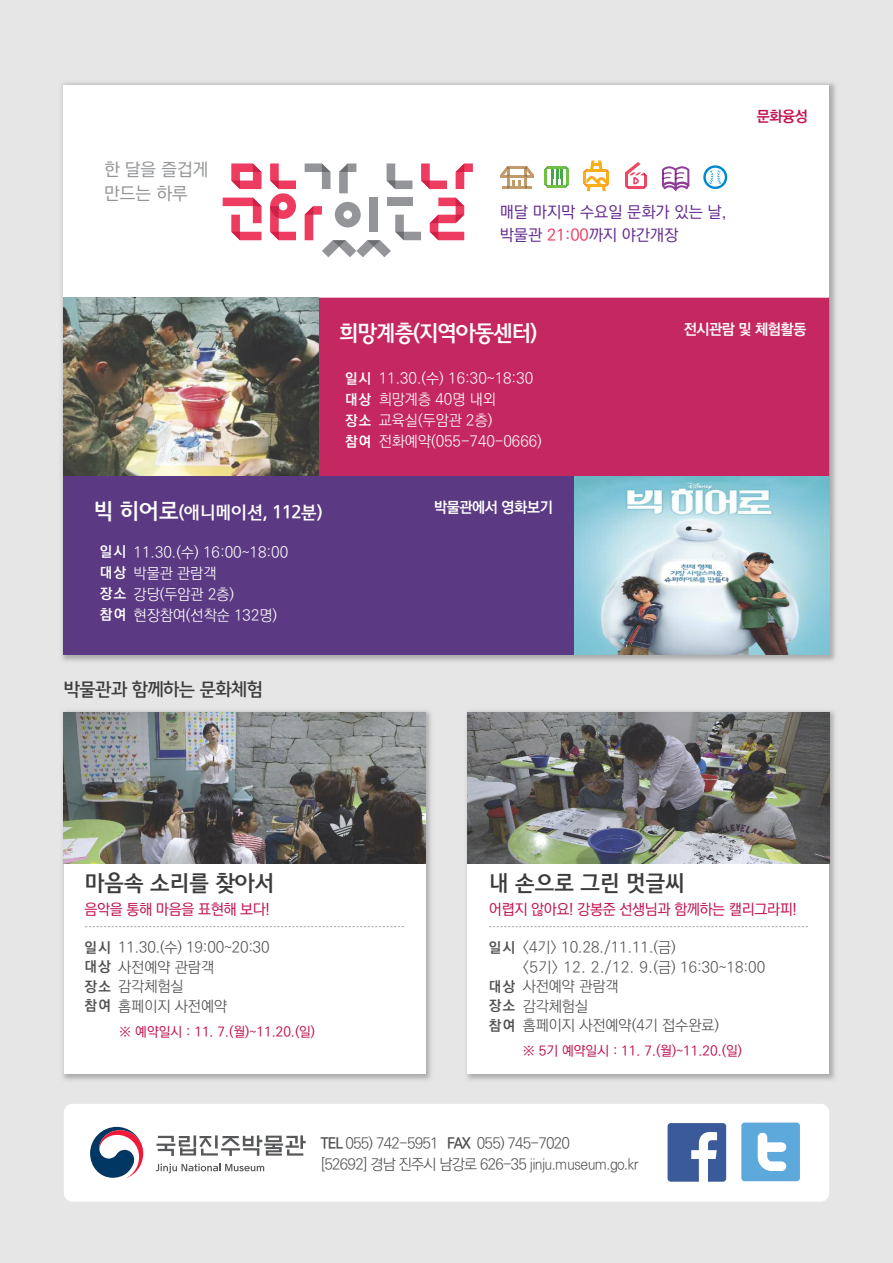
<style>
.page{position:relative;width:893px;height:1263px;background:#e6e6e6}
.page>*{position:absolute;margin:0;border:0;box-sizing:border-box;transform-origin:0 0}
.t1{font:22.5px "Rix J Go PM";letter-spacing:-.025em;color:#3d3c3c}
.t2{font:22.5px "Rix J Go PM";letter-spacing:-.075em;color:#fff}
.t3{font:18px "Rix J Go PM";letter-spacing:-.025em;color:#fff}
.t4{font:18px "Youth";letter-spacing:-.025em;color:#3d3c3c}
.t5{font:17.85px/23.2px "Ko Pub Dotum PM KS Cpc EUC H";color:#939598}
.t6{font:16.05px/22.5px "Ko Pub Dotum PM KS Cpc EUC H";color:#652d91}
.t7{font:15px/19.5px "Ko Pub Dotum PL";color:#525152}
.t8{font:15px/21px "Ko Pub Dotum PL";color:#fff}
.t9{font:15px/21px "Ko Pub Dotum PL";letter-spacing:-.05em;color:#525152}
.t10{font:15px "Ko Pub Dotum PM";letter-spacing:-.025em;color:#c11251}
.t11{font:15px "Ko Pub Dotum PB";letter-spacing:-.025em;color:#fff}
.t12{font:15px "Ko Pub Dotum PB";color:#c11251}
.t13{font:14.25px/21px "Ko Pub Dotum PB";letter-spacing:.1em;color:#fff;text-align:justify}
.t14{font:14.25px/19.5px "Ko Pub Dotum PB";letter-spacing:.1em;color:#525152;text-align:justify}
.t15{font:13.5px "Ko Pub Dotum PM";color:#c11251}
.s1{color:#ee3b60}
.s2{font-size:22.5px}
.s3{font-family:"Ko Pub Dotum PB"}
</style>
<div class="page">
<img style="left:61px;top:82px;width:775px;height:579px">
<div style="left:64px;top:1104px;width:765px;height:98px;background:#fff;border-radius:9px"></div>
<svg style="left:156px;top:1163px;width:108px;height:10px"></svg>
<svg style="left:90px;top:1127px;width:53px;height:51px"></svg>
<svg style="left:156px;top:1135px;width:150px;height:21px"></svg>
<div style="left:64px;top:85px;width:765px;height:213px;background:#fff"></div>
<div style="left:387px;top:198px;width:25px;height:8px;background:#939598"></div>
<div style="left:369px;top:198px;width:9px;height:34px;background:#939598"></div>
<svg style="left:270px;top:163px;width:26px;height:77px"></svg>
<svg style="left:430px;top:198px;width:34px;height:42px"></svg>
<svg style="left:456px;top:163px;width:17px;height:26px"></svg>
<svg style="left:421px;top:163px;width:26px;height:26px"></svg>
<svg style="left:231px;top:163px;width:30px;height:26px"></svg>
<svg style="left:223px;top:198px;width:38px;height:42px"></svg>
<svg style="left:305px;top:163px;width:25px;height:26px"></svg>
<svg style="left:339px;top:163px;width:17px;height:30px"></svg>
<svg style="left:387px;top:163px;width:25px;height:26px"></svg>
<svg style="left:305px;top:202px;width:116px;height:55px"></svg>
<svg style="left:544px;top:166px;width:25px;height:22px"></svg>
<svg style="left:500px;top:166px;width:34px;height:23px"></svg>
<svg style="left:625px;top:162px;width:22px;height:27px"></svg>
<svg style="left:703px;top:165px;width:24px;height:24px"></svg>
<svg style="left:662px;top:166px;width:27px;height:25px"></svg>
<svg style="left:583px;top:160px;width:26px;height:31px"></svg>
<div style="left:319px;top:298px;width:510px;height:178px;background:#c52760"></div>
<img style="left:64px;top:298px;width:255px;height:178px">
<div style="left:64px;top:476px;width:765px;height:179px;background:#5c3983"></div>
<img style="left:574px;top:476px;width:255px;height:179px">
<img style="left:466px;top:710px;width:369px;height:370px">
<img style="left:62px;top:710px;width:369px;height:370px">
<div style="left:468px;top:712px;width:361px;height:362px;background:#fff"></div>
<img style="left:468px;top:712px;width:361px;height:151px">
<svg style="left:489px;top:926px;width:319px;height:1px"></svg>
<div style="left:64px;top:712px;width:361px;height:362px;background:#fff"></div>
<img style="left:64px;top:712px;width:361px;height:151px">
<svg style="left:85px;top:926px;width:319px;height:1px"></svg>
<svg style="left:668px;top:1123px;width:58px;height:59px"></svg>
<div style="left:741px;top:1122px;width:59px;height:59px;background:#5da9dc;border-radius:3px"></div>
<svg style="left:758px;top:1133px;width:28px;height:38px"></svg>
<p class="t5" style="left:104px;top:159px;width:106px">한 달을 즐겁게 만드는 하루</p>
<p class="t12" style="left:757px;top:109px;width:53px">문화융성</p>
<p class="t6" style="left:500px;top:201px;width:228px">매달 마지막 수요일 문화가 있는 날, 박물관 <span class="s1">21:00</span>까지 야간개장</p>
<h1 class="t2" style="left:339px;top:322px;width:200px">희망계층(지역아동센터)</h1>
<p class="t11" style="left:684px;top:322px;width:124px">전시관람 및 체험활동</p>
<p class="t8" style="left:379px;top:369px;width:165px">11.30.(수) 16:30~18:30 희망계층 40명 내외 교육실(두암관 2층) 전화예약(055-740-0666)</p>
<p class="t13" style="left:345px;top:368px;width:28px">일시 대상 장소 참여</p>
<p class="t3" style="left:94px;top:504px;width:231px"><span class="s2">빅 히어로</span>(애니메이션, 112분)</p>
<p class="t8" style="left:134px;top:542px;width:156px">11.30.(수) 16:00~18:00 박물관 관람객 강당(두암관 2층) 현장참여(선착순 132명)</p>
<p class="t13" style="left:100px;top:542px;width:28px">일시 대상 장소 참여</p>
<p class="t11" style="left:434px;top:500px;width:120px">박물관에서 영화보기</p>
<p class="t4" style="left:64px;top:680px;width:201px">박물관과 함께하는 문화체험</p>
<h1 class="t1" style="left:84px;top:872px;width:192px">마음속 소리를 찾아서</h1>
<p class="t10" style="left:84px;top:902px;width:187px">음악을 통해 마음을 표현해 보다!</p>
<p class="t7" style="left:118px;top:938px;width:153px">11.30.(수) 19:00~20:30 사전예약 관람객 감각체험실<br>홈페이지 사전예약</p>
<p class="t14" style="left:84px;top:938px;width:28px">일시 대상 장소 참여</p>
<p class="t15" style="left:119px;top:1025px;width:197px">※ 예약일시 : 11. 7.(월)~11.20.(일)</p>
<h1 class="t1" style="left:489px;top:872px;width:198px">내 손으로 그린 멋글씨</h1>
<p class="t10" style="left:489px;top:902px;width:310px">어렵지 않아요! 강봉준 선생님과 함께하는 캘리그라피!</p>
<p class="t7" style="left:523px;top:938px;width:244px">&lt;4기&gt; 10.28./11.11.(금)<br>&lt;5기&gt; 12. 2./12. 9.(금) 16:30~18:00 사전예약 관람객<br>감각체험실<br>홈페이지 사전예약(4기 접수완료)</p>
<p class="t14" style="left:489px;top:938px;width:28px">일시</p>
<p class="t14" style="left:489px;top:977px;width:28px">대상 장소 참여</p>
<p class="t15" style="left:523px;top:1044px;width:221px">※ 5기 예약일시 : 11. 7.(월)~11.20.(일)</p>
<p class="t9" style="left:321px;top:1134px;width:320px"><span class="s3">TEL</span> 055) 742-5951 <span class="s3">FAX</span> 055) 745-7020<br>[52692] 경남 진주시 남강로 626-35 jinju.museum.go.kr</p>
</div>
